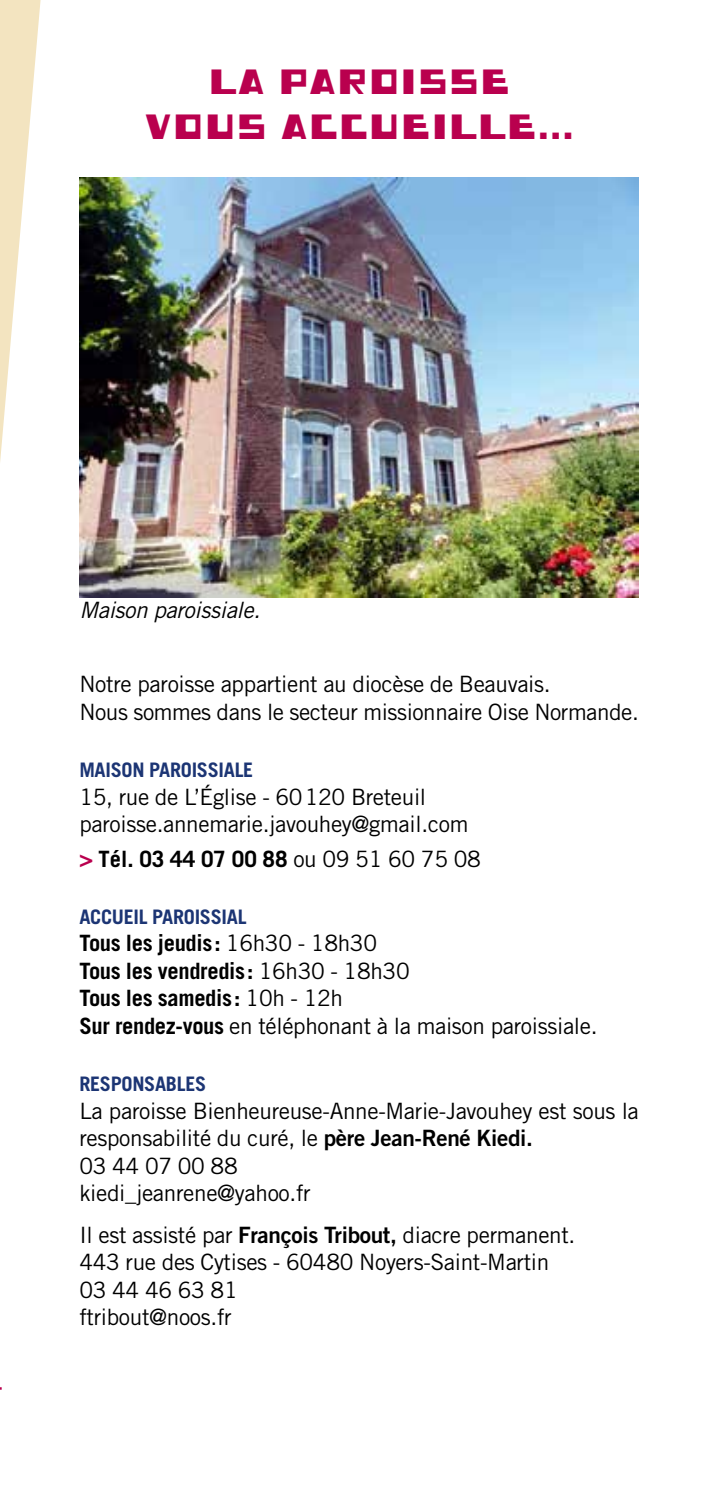
<style>
.page{position:relative;width:709px;height:1489px;background:#fff}
.page>*{position:absolute;margin:0;border:0;box-sizing:border-box;transform-origin:0 0}
.t1{font:35px/45px "Trottoir";letter-spacing:.01em;color:#b9004e;text-align:center}
.t2{font:22.5px/27.5px "Trade Gothic";letter-spacing:-.015em;color:#000}
.t3{font:700 22.5px "Trade Gothic";color:#000}
.t4{font:italic 22.5px "Trade Gothic";letter-spacing:-.015em;color:#000}
.t5{font:700 20px "Trade Gothic";letter-spacing:-.015em;color:#1c3574}
.s1{color:#b9004e}
.s2{font-weight:400}
.s3{font-weight:700}
.s4{font-family:"Trade Gothic Bold Two"}
</style>
<div class="page">
<svg style="left:0;top:0;width:41px;height:462px"></svg>
<img style="left:79px;top:177px;width:560px;height:420px">
<h1 class="t1" style="left:144px;top:58px;width:431px">LA PAROISSE<br>VOUS ACCUEILLE...</h1>
<p class="t4" style="left:79px;top:596px;width:182px">Maison paroissiale.</p>
<p class="t2" style="left:79px;top:670px;width:561px">Notre paroisse appartient au diocèse de Beauvais.<br>Nous sommes dans le secteur missionnaire Oise Normande.</p>
<p class="t5" style="left:79px;top:757px;width:175px">MAISON PAROISSIALE</p>
<p class="t2" style="left:79px;top:782px;width:390px">15, rue de L’Église - 60120 Breteuil paroisse.annemarie.javouhey@gmail.com</p>
<p class="t3" style="left:79px;top:844px;width:403px"><span class="s1">&gt;</span> Tél. 03 44 07 00 88 <span class="s2">ou 09 51 60 75 08</span></p>
<p class="t5" style="left:79px;top:904px;width:169px">ACCUEIL PAROISSIAL</p>
<p class="t2" style="left:79px;top:929px;width:520px"><span class="s3">Tous les jeudis:</span> 16h30 - 18h30<br><span class="s3">Tous les vendredis:</span> 16h30 - 18h30<br><span class="s3">Tous les samedis:</span> 10h - 12h<br><span class="s3">Sur rendez-vous</span> en téléphonant à la maison paroissiale.</p>
<p class="t5" style="left:79px;top:1071px;width:128px">RESPONSABLES</p>
<p class="t2" style="left:79px;top:1096px;width:561px">La paroisse Bienheureuse-Anne-Marie-Javouhey est sous la responsabilité du curé, le <span class="s4">père Jean-René Kiedi.<br></span>03 44 07 00 88<br>kiedi_jeanrene@yahoo.fr</p>
<p class="t2" style="left:79px;top:1220px;width:497px">Il est assisté par <span class="s4">François Tribout,</span> diacre permanent.<br>443 rue des Cytises - 60480 Noyers-Saint-Martin 03 44 46 63 81<br>ftribout@noos.fr</p>
</div>
